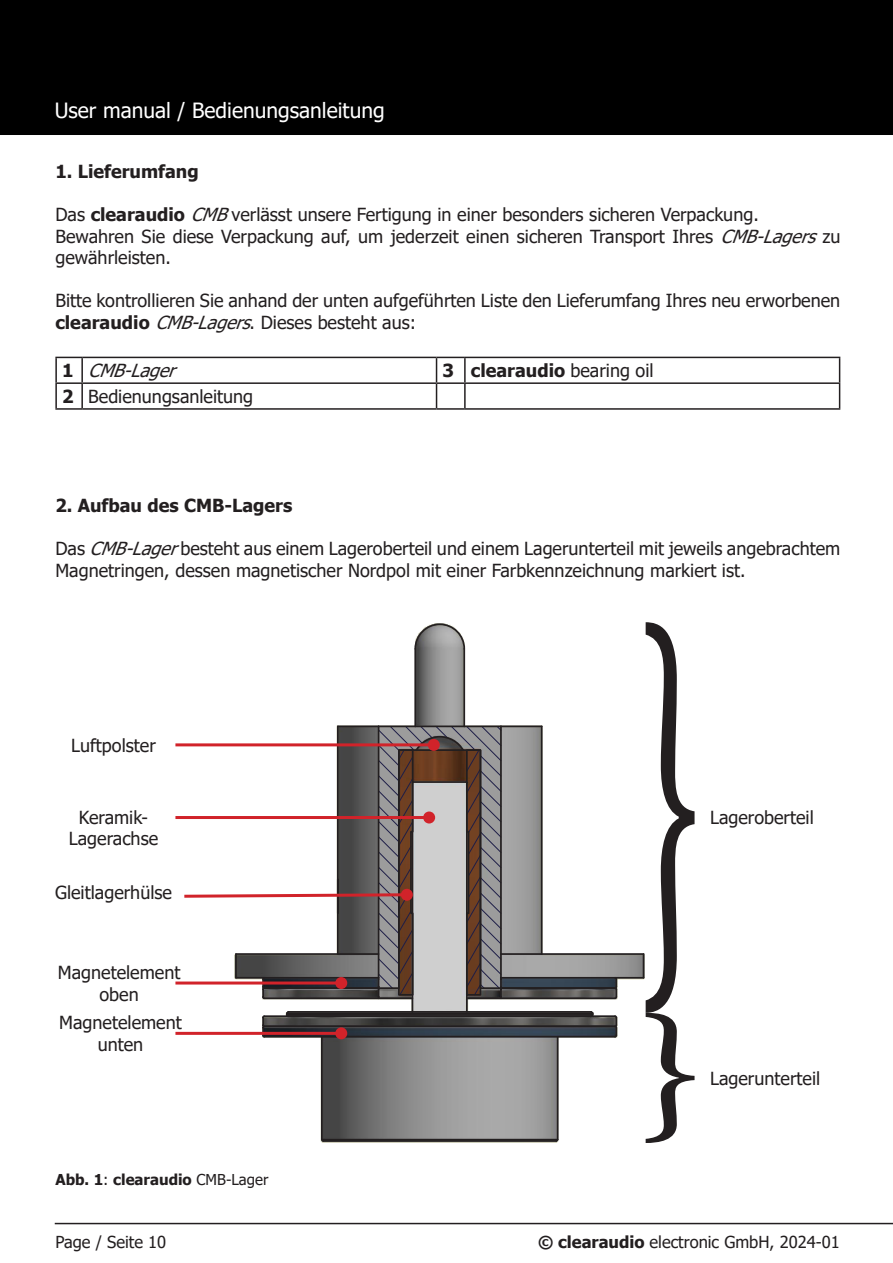
<style>
.page{position:relative;width:893px;height:1263px;background:#fff}
.page>*{position:absolute;margin:0;border:0;box-sizing:border-box;transform-origin:0 0}
.t1{font:21px "Tahoma";color:#fff}
.t2{font:18px/21.6px "Tahoma";color:#231f20}
.t3{font:700 18px "Tahoma";color:#231f20}
.t4{font:italic 18px "Tahoma";color:#231f20}
.t5{font:16.5px "Tahoma";color:#231f20}
.t6{font:700 15px "Tahoma";color:#231f20}
.s1{font-weight:700}
.s2{font-style:italic}
.s3{font-weight:400}
</style>
<div class="page">
<div style="left:0;top:0;width:893px;height:135px;background:#000"></div>
<hr style="left:55px;top:1223px;width:838px;height:1px;background:#231f20">
<svg style="left:55px;top:357px;width:27px;height:1px"></svg>
<hr style="left:55px;top:358px;width:2px;height:24px;background:#231f20">
<hr style="left:82px;top:357px;width:355px;height:1px;background:#231f20">
<hr style="left:81px;top:358px;width:2px;height:24px;background:#231f20">
<hr style="left:465px;top:357px;width:375px;height:1px;background:#231f20">
<hr style="left:464px;top:358px;width:2px;height:24px;background:#231f20">
<hr style="left:55px;top:382px;width:27px;height:2px;background:#231f20">
<hr style="left:55px;top:384px;width:2px;height:24px;background:#231f20">
<hr style="left:82px;top:382px;width:355px;height:2px;background:#231f20">
<hr style="left:81px;top:384px;width:2px;height:24px;background:#231f20">
<svg style="left:436px;top:357px;width:29px;height:51px"></svg>
<hr style="left:465px;top:382px;width:375px;height:2px;background:#231f20">
<hr style="left:464px;top:384px;width:2px;height:24px;background:#231f20">
<svg style="left:839px;top:358px;width:1px;height:50px"></svg>
<hr style="left:55px;top:408px;width:27px;height:2px;background:#231f20">
<hr style="left:82px;top:408px;width:355px;height:2px;background:#231f20">
<hr style="left:437px;top:408px;width:28px;height:2px;background:#231f20">
<hr style="left:465px;top:408px;width:375px;height:2px;background:#231f20">
<img style="left:234px;top:650px;width:409px;height:488px">
<svg style="left:320px;top:1138px;width:239px;height:5px"></svg>
<hr style="left:288px;top:1011px;width:303px;height:2px;background:#231f20">
<hr style="left:287px;top:1014px;width:306px;height:2px;background:#231f20">
<hr style="left:287px;top:1012px;width:306px;height:2px;background:#231f20">
<svg style="left:284px;top:1009px;width:7px;height:10px"></svg>
<svg style="left:589px;top:1009px;width:6px;height:10px"></svg>
<hr style="left:321px;top:1037px;width:2px;height:103px;background:#231f20">
<hr style="left:557px;top:1037px;width:2px;height:103px;background:#231f20">
<hr style="left:412px;top:783px;width:1px;height:229px;background:#231f20">
<hr style="left:466px;top:783px;width:2px;height:229px;background:#231f20">
<hr style="left:464px;top:725px;width:37px;height:2px;background:#231f20">
<hr style="left:379px;top:725px;width:36px;height:2px;background:#231f20">
<hr style="left:415px;top:725px;width:49px;height:2px;background:#231f20">
<hr style="left:338px;top:725px;width:41px;height:2px;background:#231f20">
<hr style="left:501px;top:725px;width:41px;height:2px;background:#231f20">
<hr style="left:501px;top:953px;width:143px;height:2px;background:#231f20">
<svg style="left:414px;top:623px;width:52px;height:27px"></svg>
<hr style="left:463px;top:649px;width:2px;height:77px;background:#231f20">
<hr style="left:414px;top:649px;width:2px;height:77px;background:#231f20">
<hr style="left:541px;top:726px;width:2px;height:228px;background:#231f20">
<hr style="left:501px;top:977px;width:143px;height:2px;background:#231f20">
<hr style="left:264px;top:1036px;width:351px;height:1px;background:#231f20">
<hr style="left:264px;top:1015px;width:351px;height:2px;background:#231f20">
<hr style="left:264px;top:1025px;width:351px;height:2px;background:#231f20">
<svg style="left:613px;top:1014px;width:5px;height:24px"></svg>
<svg style="left:261px;top:1014px;width:5px;height:24px"></svg>
<hr style="left:467px;top:997px;width:148px;height:2px;background:#231f20">
<hr style="left:501px;top:987px;width:114px;height:2px;background:#231f20">
<svg style="left:613px;top:976px;width:5px;height:24px"></svg>
<svg style="left:643px;top:622px;width:51px;height:521px"></svg>
<hr style="left:175px;top:816px;width:254px;height:3px;background:#d1232a">
<svg style="left:181px;top:726px;width:321px;height:274px"></svg>
<div style="left:401px;top:889px;width:12px;height:12px;background:#d1232a;border-radius:50%"></div>
<hr style="left:175px;top:981px;width:166px;height:3px;background:#d1232a">
<div style="left:335px;top:977px;width:12px;height:12px;background:#d1232a;border-radius:50%"></div>
<hr style="left:175px;top:1032px;width:166px;height:3px;background:#d1232a">
<div style="left:335px;top:1027px;width:12px;height:12px;background:#d1232a;border-radius:50%"></div>
<hr style="left:175px;top:743px;width:259px;height:3px;background:#d1232a">
<div style="left:428px;top:739px;width:12px;height:12px;background:#d1232a;border-radius:50%"></div>
<p class="t1" style="left:55px;top:96px;width:331px">User manual / Bedienungsanleitung</p>
<p class="t3" style="left:55px;top:159px;width:145px">1. Lieferumfang</p>
<p class="t2" style="left:55px;top:205px;width:705px">Das <span class="s1">clearaudio</span> <span class="s2">CMB</span>verlässt unsere Fertigung in einer besonders sicheren Verpackung.</p>
<p class="t2" style="left:55px;top:226px;width:786px">Bewahren Sie diese Verpackung auf, um jederzeit einen sicheren Transport Ihres <span class="s2">CMB-Lagers</span>zu gewährleisten.</p>
<p class="t2" style="left:55px;top:291px;width:786px">Bitte kontrollieren Sie anhand der unten aufgeführten Liste den Lieferumfang Ihres neu erworbenen <span class="s1">clearaudio</span> <span class="s2">CMB-Lagers</span>. Dieses besteht aus:</p>
<p class="t3" style="left:62px;top:358px;width:13px">1</p>
<p class="t4" style="left:88px;top:359px;width:97px">CMB-Lager</p>
<p class="t3" style="left:443px;top:358px;width:13px">3</p>
<p class="t3" style="left:471px;top:358px;width:184px">clearaudio <span class="s3">bearing oil</span></p>
<p class="t3" style="left:62px;top:384px;width:13px">2</p>
<p class="t2" style="left:88px;top:387px;width:167px">Bedienungsanleitung</p>
<p class="t3" style="left:55px;top:492px;width:238px">2. Aufbau des CMB-Lagers</p>
<p class="t2" style="left:55px;top:539px;width:786px">Das <span class="s2">CMB-Lager</span>besteht aus einem Lageroberteil und einem Lagerunterteil mit jeweils angebrachtem<br>Magnetringen, dessen magnetischer Nordpol mit einer Farbkennzeichnung markiert ist.</p>
<p class="t2" style="left:71px;top:735px;width:86px">Luftpolster</p>
<p class="t2" style="left:79px;top:807px;width:71px">Keramik-</p>
<p class="t2" style="left:69px;top:829px;width:91px">Lagerachse</p>
<p class="t2" style="left:55px;top:883px;width:118px">Gleitlagerhülse</p>
<p class="t2" style="left:58px;top:963px;width:124px;text-align:center">Magnetelement oben</p>
<p class="t2" style="left:59px;top:1013px;width:124px;text-align:center">Magnetelement unten</p>
<p class="t6" style="left:55px;top:1169px;width:215px">Abb. 1<span class="s3">:</span> clearaudio <span class="s3">CMB-Lager</span></p>
<p class="t2" style="left:710px;top:808px;width:105px">Lageroberteil</p>
<p class="t2" style="left:710px;top:1068px;width:112px">Lagerunterteil</p>
<p class="t5" style="left:55px;top:1231px;width:112px">Page / Seite 10</p>
<p class="t5" style="left:538px;top:1231px;width:303px"><span class="s1">© clearaudio</span> electronic GmbH, 2024-01</p>
</div>
